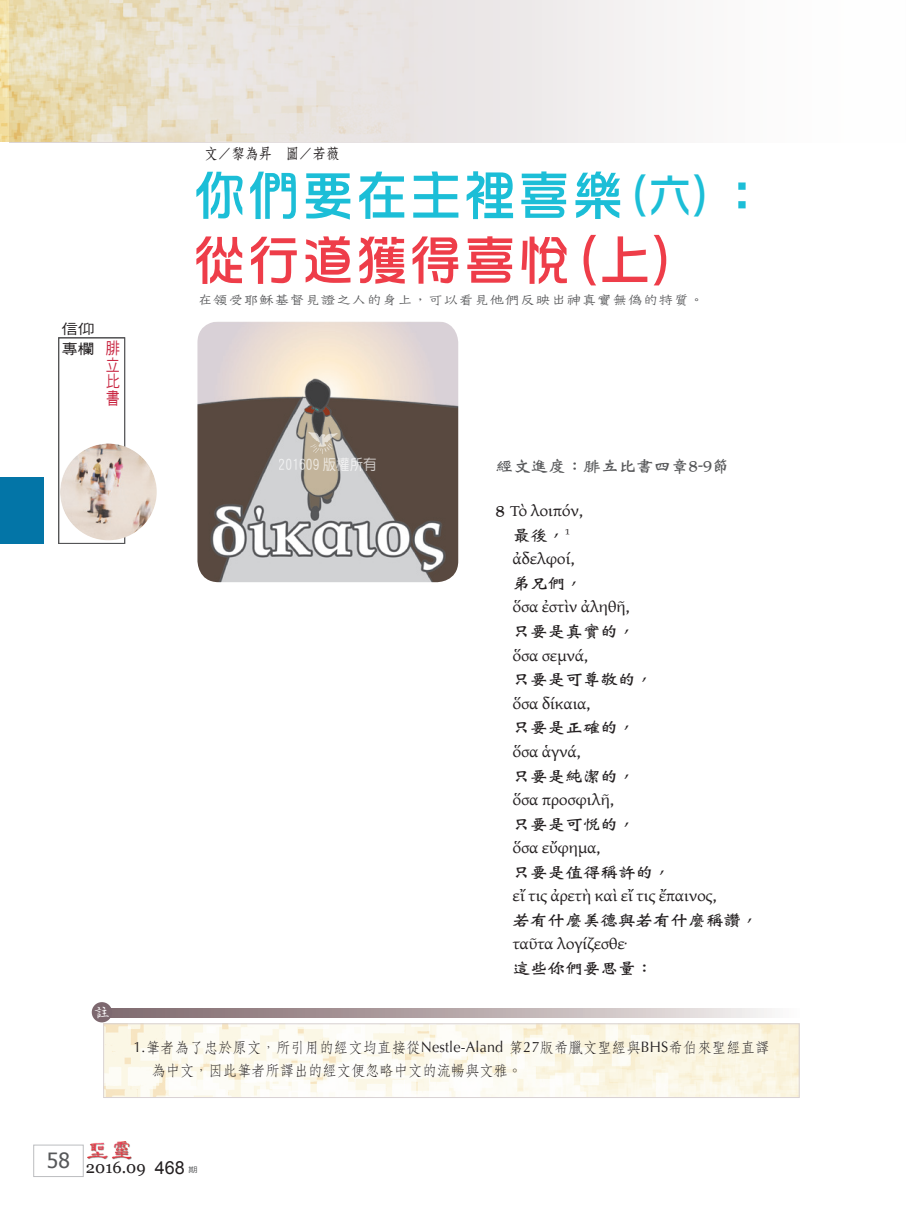
<style>
.page{position:relative;width:906px;height:1217px;background:#fff}
.page>*{position:absolute;margin:0;border:0;box-sizing:border-box;transform-origin:0 0}
.題目{font:54px/64.8px "DF Hua Zong W5 WIN BF";color:#ee3d49}
.t1{font:21px "Tahoma";color:#57585a}
.t2{font:16.5px "Georgia";color:#231f20}
.t3{font:16.5px/16.5px "DF Hei W5 WIN BF";color:#c8233f;text-align:justify;scale:.85 1}
.註{font:16.5px "DFWZ Ming W4 WIN BF";color:#fff}
.Normal經文{font:16.2px/24px "Gentium";letter-spacing:-.025em;color:#231f20;scale:1.11 1}
.Normal經文-2{font:16.2px "DF Wei Bei W7 WINP BF";letter-spacing:-.025em;color:#57585a;scale:1.11 1}
.備註{font:15px/22.5px "DF Fang Song W4 WIN BF";letter-spacing:.015em;color:#231f20;scale:.95 1}
.t4{font:15px "DF Yuan W5 WIN BF";color:#fff;scale:.9 1}
.作者{font:15px "DF Fang Song W6 WIN BF";color:#231f20;scale:.9 1}
.眉批{font:14.1px "DF Tie Xian W3 WIN BF";letter-spacing:-.025em;color:#57585a;scale:1.11 1}
.t5{font:14.1px "DF Hei W5 WIN BF";color:#231f20;scale:1.18 1}
.t6{font:7.5px "DF Hei W5 WIN BF";color:#57585a;scale:1.25 1}
.s1{color:#1cbed7}
.s2{font-size:45px;color:#1cbed7}
.s3{font-family:"DF Wei Bei W7 WINP BF"}
.s4{font-family:"Optima"}
.s5{font-family:"Arial";font-size:18px}
</style>
<div class="page">
<div style="left:33px;top:1144px;width:50px;height:32px;border:1px solid #bcbdc0"></div>
<img style="left:87px;top:1141px;width:44px;height:17px">
<div style="left:9px;top:0;width:897px;height:143px;background:linear-gradient(to bottom,#f7f6f6,#f7f6f6)"></div>
<img style="left:0;top:0;width:509px;height:141px">
<hr style="left:905px;top:0;width:1px;height:140px;background:#fdfdfd">
<div style="left:58px;top:337px;width:67px;height:206px;border:1px solid #57585a"></div>
<div style="left:0;top:477px;width:43px;height:66px;background:#0375a7"></div>
<img style="left:60px;top:443px;width:97px;height:97px;border-radius:48px">
<img style="left:105px;top:1025px;width:692px;height:70px">
<svg style="left:111px;top:1008px;width:661px;height:8px;background:#b6a8aa"></svg>
<div style="left:92px;top:1001px;width:20px;height:21px;background:#7d686f;border-radius:50%"></div>
<img style="left:197px;top:321px;width:261px;height:261px">
<svg style="left:308px;top:432px;width:30px;height:22px"></svg>
<p class="作者" style="left:204px;top:146px;width:151px">文／黎為昇 圖／若薇</p>
<p class="題目" style="left:193px;top:163px;width:578px"><span class="s1">你們要在主裡喜樂</span><span class="s2">(六)</span><span class="s1">：</span>從行道獲得喜悅(上)</p>
<p class="t5" style="left:61px;top:321px;width:29px">信仰</p>
<p class="t5" style="left:61px;top:341px;width:29px">專欄</p>
<p class="t3" style="left:106px;top:340px;width:18px">腓立比書</p>
<p class="眉批" style="left:197px;top:292px;width:458px">在領受耶穌基督見證之人的身上，可以看見他們反映出神真實無偽的特質。</p>
<p class="註" style="left:94px;top:1003px;width:18px">註</p>
<p class="t4" style="left:279px;top:456px;width:110px">201609 版權所有</p>
<p class="Normal經文-2" style="left:495px;top:458px;width:213px">經文進度：腓立比書四章8-9節</p>
<p class="Normal經文" style="left:512px;top:498px;width:223px;text-indent:-17px"><span class="s3">8</span> Τὸ λοιπόν,<br><span class="s3">最後，</span><sup>1<br></sup>ἀδελφοί,<br><span class="s3">弟兄們，<br></span>ὅσα ἐστὶν ἀληθῆ,<br><span class="s3">只要是真實的，<br></span>ὅσα σεμνά,<br><span class="s3">只要是可尊敬的，<br></span>ὅσα δίκαια,<br><span class="s3">只要是正確的，<br></span>ὅσα ἁγνά,<br><span class="s3">只要是純潔的，<br></span>ὅσα προσφιλῆ,<br><span class="s3">只要是可悅的，<br></span>ὅσα εὔφημα,<br><span class="s3">只要是值得稱許的，<br></span>εἴ τις ἀρετὴ καὶ εἴ τις ἔπαινος,<br><span class="s3">若有什麼美德與若有什麼稱讚，</span>ταῦτα λογίζεσθε·<br><span class="s3">這些你們要思量：</span></p>
<p class="備註" style="left:151px;top:1035px;width:652px;text-indent:-18px"><span class="s4">1.</span>筆者為了忠於原文，所引用的經文均直接從<span class="s4">Nestle-Aland</span> 第<span class="s4">27</span>版希臘文聖經與<span class="s4">BHS</span>希伯來聖經直譯為中文，因此筆者所譯出的經文便忽略中文的流暢與文雅。</p>
<p class="t1" style="left:47px;top:1145px;width:24px">58</p>
<p class="t2" style="left:86px;top:1156px;width:100px">2016.09 <span class="s5">468</span></p>
<p class="t6" style="left:188px;top:1165px;width:9px">期</p>
</div>
